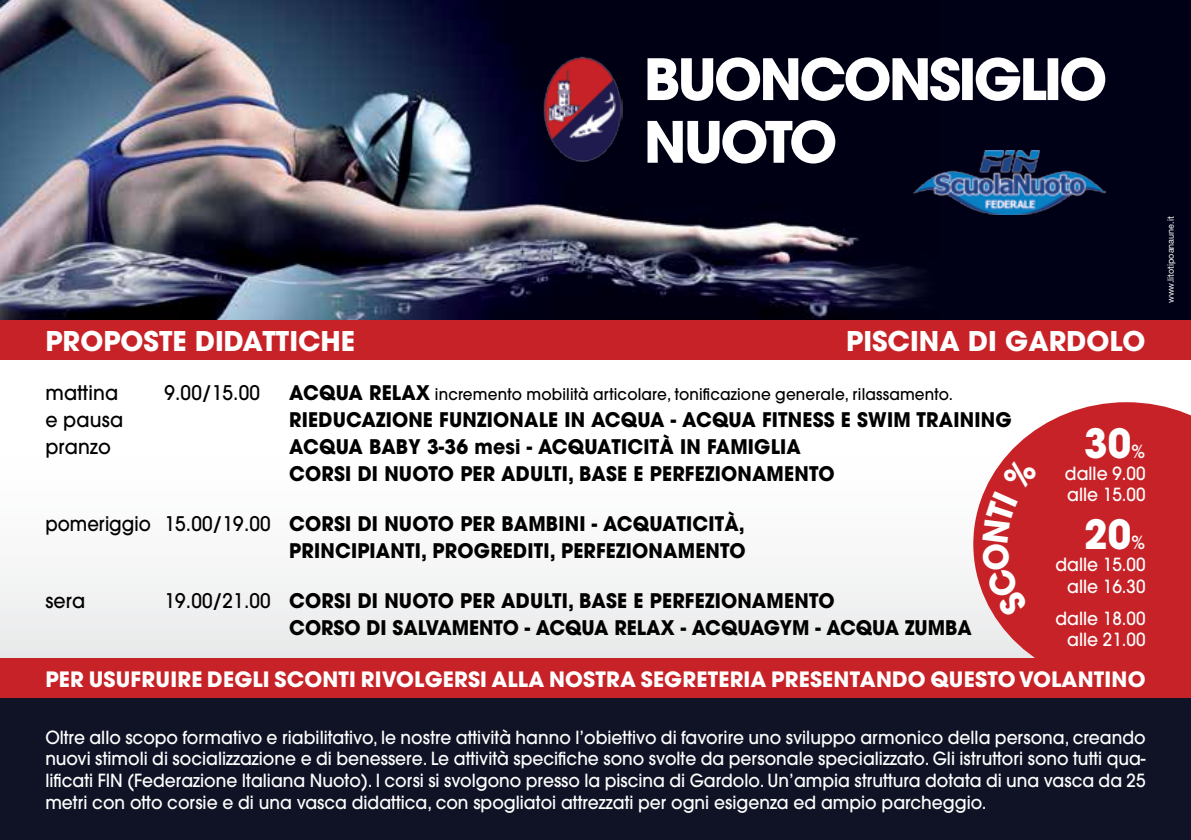
<style>
.page{position:relative;width:1191px;height:840px;background:#fff}
.page>*{position:absolute;margin:0;border:0;box-sizing:border-box;transform-origin:0 0}
.t1{font:700 40px "Avant Garde";color:#fff;scale:.95 1}
.t2{font:700 27px "Avant Garde";color:#fff}
.t3{font:700 21px "Avant Garde";letter-spacing:.01em;color:#fff}
.t4{font:700 20px/27px "Avant Garde";letter-spacing:.01em;color:#000;scale:.95 1}
.t5{font:500 20px "Avant Garde";letter-spacing:.01em;color:#000;scale:.95 1}
.t6{font:500 18px/21.6px "Avant Garde";color:#fff;text-align:justify;scale:.95 1}
.t7{font:500 16px "Avant Garde";letter-spacing:.01em;color:#000;scale:.95 1}
.t8{font:9px "Helvetica Neue";color:#fff}
.s1{font-weight:700;font-size:20px}
.s2{font-weight:500}
</style>
<div class="page">
<div style="left:0;top:0;width:1191px;height:320px;background:#000016"></div>
<img style="left:0;top:0;width:922px;height:320px">
<div style="left:0;top:360px;width:1191px;height:298px;background:linear-gradient(to bottom,#fff,#ededee)"></div>
<div style="left:0;top:658px;width:1191px;height:39px;background:#c72227"></div>
<svg style="left:973px;top:402px;width:218px;height:256px;background:#cd4044"></svg>
<div style="left:0;top:697px;width:1191px;height:142px;background:#0f1325"></div>
<svg style="left:647px;top:57px;width:458px;height:44px"></svg>
<svg style="left:647px;top:120px;width:188px;height:43px"></svg>
<img style="left:542px;top:56px;width:80px;height:106px">
<div style="left:0;top:320px;width:1191px;height:40px;background:#c72227"></div>
<img style="left:913px;top:151px;width:192px;height:63px">
<svg style="left:981px;top:455px;width:57px;height:162px;background:#ca3236"></svg>
<h2 class="t2" style="left:45px;top:323px;width:311px">PROPOSTE DIDATTICHE</h2>
<h2 class="t2" style="left:846px;top:323px;width:301px">PISCINA DI GARDOLO</h2>
<p class="t5" style="left:45px;top:379px;width:78px">mattina</p>
<p class="t5" style="left:164px;top:379px;width:102px">9.00/15.00</p>
<p class="t7" style="left:289px;top:383px;width:700px"><span class="s1">ACQUA RELAX</span> incremento mobilità articolare, tonificazione generale, rilassamento.</p>
<p class="t5" style="left:45px;top:406px;width:83px">e pausa</p>
<p class="t4" style="left:289px;top:405px;width:762px">RIEDUCAZIONE FUNZIONALE IN ACQUA - ACQUA FITNESS E SWIM TRAINING</p>
<p class="t5" style="left:45px;top:433px;width:71px">pranzo</p>
<p class="t4" style="left:289px;top:432px;width:575px">ACQUA BABY 3-36 mesi - ACQUATICITÀ IN FAMIGLIA<br>CORSI DI NUOTO PER ADULTI, BASE E PERFEZIONAMENTO</p>
<p class="t4" style="left:45px;top:509px;width:738px;text-align:right"><span class="s2">pomeriggio 15.00/19.00</span> CORSI DI NUOTO PER BAMBINI - ACQUATICITÀ,<br>PRINCIPIANTI, PROGREDITI, PERFEZIONAMENTO</p>
<p class="t5" style="left:45px;top:587px;width:44px">sera</p>
<p class="t4" style="left:289px;top:586px;width:720px;text-indent:-125px"><span class="s2">19.00/21.00</span> CORSI DI NUOTO PER ADULTI, BASE E PERFEZIONAMENTO<br>CORSO DI SALVAMENTO - ACQUA RELAX - ACQUAGYM - ACQUA ZUMBA</p>
<h1 class="t1" style="left:1084px;top:417px;width:51px">30</h1>
<p class="t6" style="left:1065px;top:440px;width:86px;text-indent:66px">% dalle 9.00 alle 15.00</p>
<h1 class="t1" style="left:1084px;top:508px;width:51px">20</h1>
<p class="t6" style="left:1055px;top:531px;width:96px;text-align:right">%<br>dalle 15.00 alle 16.30</p>
<p class="t6" style="left:1055px;top:607px;width:96px;text-align:right">dalle 18.00 alle 21.00</p>
<p class="t3" style="left:45px;top:664px;width:1101px">PER USUFRUIRE DEGLI SCONTI RIVOLGERSI ALLA NOSTRA SEGRETERIA PRESENTANDO QUESTO VOLANTINO</p>
<p class="t6" style="left:45px;top:726px;width:1159px">Oltre allo scopo formativo e riabilitativo, le nostre attività hanno l’obiettivo di favorire uno sviluppo armonico della persona, creando nuovi stimoli di socializzazione e di benessere. Le attività specifiche sono svolte da personale specializzato. Gli istruttori sono tutti qua&shy;lificati FIN (Federazione Italiana Nuoto). I corsi si svolgono presso la piscina di Gardolo. Un’ampia struttura dotata di una vasca da 25 metri con otto corsie e di una vasca didattica, con spogliatoi attrezzati per ogni esigenza ed ampio parcheggio.</p>
<p class="t8" style="left:1165px;top:303px;width:88px;rotate:-90deg">www.litotipoanaune.it</p>
</div>
